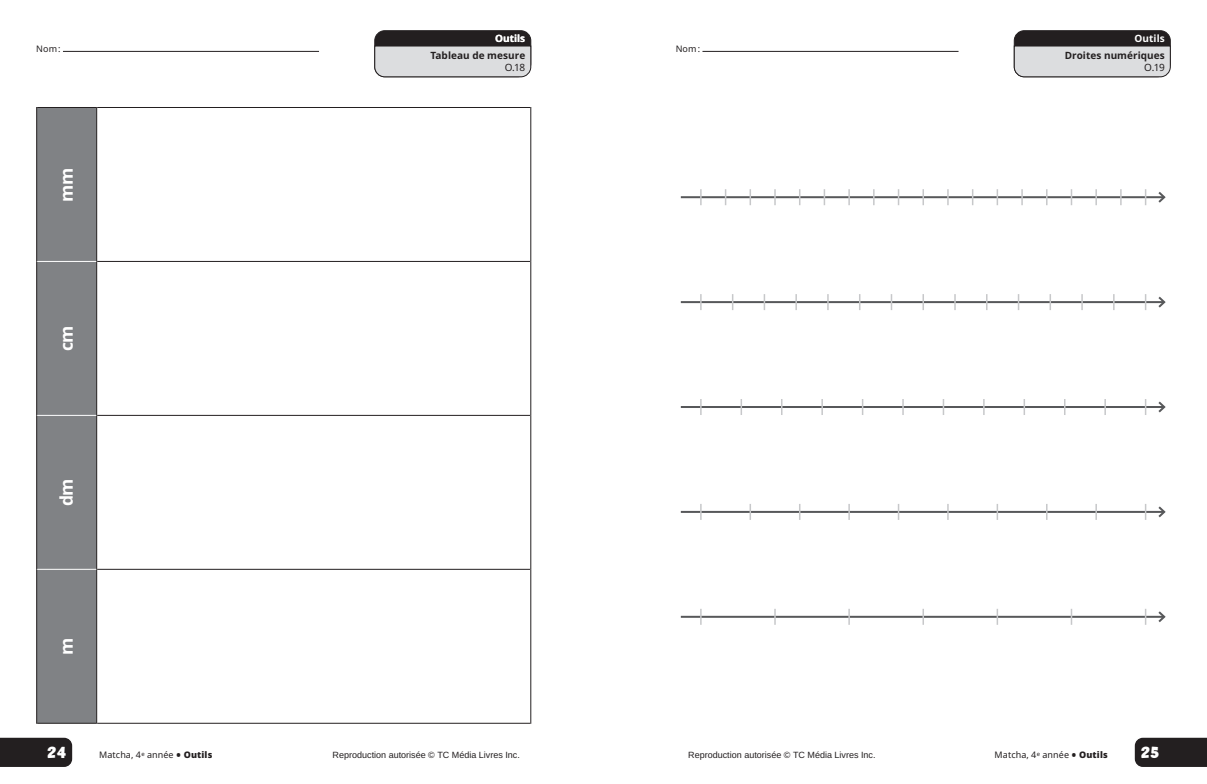
<style>
.page{position:relative;width:1207px;height:784px;background:#fff}
.page>*{position:absolute;margin:0;border:0;box-sizing:border-box;transform-origin:0 0}
.t1{font:700 17.5px "Noto Sans";color:#fff}
.t2{font:14px "Peachy Keen JF";color:#fff}
.t3{font:700 10px "Noto Sans";letter-spacing:.005em;color:#231f20}
.t4{font:700 10px "Noto Sans";letter-spacing:.005em;color:#fff}
.t5{font:10px "Noto Sans";color:#231f20}
.t6{font:9px "Arimo";color:#231f20}
.t7{font:9px "Noto Sans";letter-spacing:.01em;color:#231f20}
.s1{font-weight:900;font-size:11px}
.s2{font-weight:900}
</style>
<div class="page">
<svg style="left:1013px;top:30px;width:158px;height:48px;background:#99989a"></svg>
<hr style="left:681px;top:196px;width:483px;height:2px;background:#57585a">
<svg style="left:1156px;top:192px;width:10px;height:11px"></svg>
<svg style="left:725px;top:189px;width:1px;height:16px"></svg>
<svg style="left:873px;top:189px;width:1px;height:16px"></svg>
<svg style="left:799px;top:189px;width:1px;height:16px"></svg>
<svg style="left:700px;top:189px;width:1px;height:16px"></svg>
<svg style="left:774px;top:189px;width:2px;height:16px"></svg>
<svg style="left:749px;top:189px;width:2px;height:16px"></svg>
<svg style="left:898px;top:189px;width:1px;height:16px"></svg>
<svg style="left:972px;top:189px;width:1px;height:16px"></svg>
<svg style="left:1145px;top:189px;width:1px;height:16px"></svg>
<svg style="left:1120px;top:189px;width:1px;height:16px"></svg>
<svg style="left:1095px;top:189px;width:2px;height:16px"></svg>
<svg style="left:1070px;top:189px;width:2px;height:16px"></svg>
<svg style="left:922px;top:189px;width:2px;height:16px"></svg>
<svg style="left:848px;top:189px;width:2px;height:16px"></svg>
<svg style="left:823px;top:189px;width:2px;height:16px"></svg>
<svg style="left:1046px;top:189px;width:1px;height:16px"></svg>
<svg style="left:1021px;top:189px;width:2px;height:16px"></svg>
<svg style="left:996px;top:189px;width:2px;height:16px"></svg>
<svg style="left:947px;top:189px;width:1px;height:16px"></svg>
<hr style="left:681px;top:510px;width:483px;height:2px;background:#57585a">
<svg style="left:1156px;top:506px;width:10px;height:12px"></svg>
<svg style="left:749px;top:504px;width:2px;height:15px"></svg>
<svg style="left:1046px;top:504px;width:1px;height:15px"></svg>
<svg style="left:898px;top:504px;width:1px;height:15px"></svg>
<svg style="left:700px;top:504px;width:1px;height:15px"></svg>
<svg style="left:848px;top:504px;width:2px;height:15px"></svg>
<svg style="left:799px;top:504px;width:1px;height:15px"></svg>
<svg style="left:1095px;top:504px;width:2px;height:15px"></svg>
<svg style="left:1145px;top:504px;width:1px;height:15px"></svg>
<svg style="left:996px;top:504px;width:2px;height:15px"></svg>
<svg style="left:947px;top:504px;width:1px;height:15px"></svg>
<hr style="left:681px;top:301px;width:483px;height:2px;background:#57585a">
<svg style="left:1156px;top:296px;width:10px;height:12px"></svg>
<svg style="left:732px;top:294px;width:1px;height:16px"></svg>
<svg style="left:922px;top:294px;width:2px;height:16px"></svg>
<svg style="left:827px;top:294px;width:2px;height:16px"></svg>
<svg style="left:700px;top:294px;width:1px;height:16px"></svg>
<svg style="left:795px;top:294px;width:2px;height:16px"></svg>
<svg style="left:764px;top:294px;width:1px;height:16px"></svg>
<svg style="left:954px;top:294px;width:2px;height:16px"></svg>
<svg style="left:1049px;top:294px;width:2px;height:16px"></svg>
<svg style="left:1145px;top:294px;width:1px;height:16px"></svg>
<svg style="left:986px;top:294px;width:1px;height:16px"></svg>
<svg style="left:891px;top:294px;width:1px;height:16px"></svg>
<svg style="left:859px;top:294px;width:1px;height:16px"></svg>
<svg style="left:1113px;top:294px;width:1px;height:16px"></svg>
<svg style="left:1081px;top:294px;width:2px;height:16px"></svg>
<svg style="left:1018px;top:294px;width:1px;height:16px"></svg>
<hr style="left:681px;top:406px;width:483px;height:2px;background:#57585a">
<svg style="left:1158px;top:401px;width:8px;height:12px"></svg>
<svg style="left:700px;top:399px;width:1px;height:16px"></svg>
<svg style="left:740px;top:399px;width:2px;height:16px"></svg>
<svg style="left:862px;top:399px;width:1px;height:16px"></svg>
<svg style="left:1145px;top:399px;width:1px;height:16px"></svg>
<svg style="left:1104px;top:399px;width:2px;height:16px"></svg>
<svg style="left:1064px;top:399px;width:1px;height:16px"></svg>
<svg style="left:1023px;top:399px;width:2px;height:16px"></svg>
<svg style="left:781px;top:399px;width:1px;height:16px"></svg>
<svg style="left:983px;top:399px;width:1px;height:16px"></svg>
<svg style="left:942px;top:399px;width:2px;height:16px"></svg>
<svg style="left:902px;top:399px;width:2px;height:16px"></svg>
<svg style="left:821px;top:399px;width:2px;height:16px"></svg>
<hr style="left:681px;top:615px;width:483px;height:2px;background:#57585a">
<svg style="left:1156px;top:611px;width:10px;height:12px"></svg>
<svg style="left:774px;top:609px;width:2px;height:15px"></svg>
<svg style="left:996px;top:608px;width:2px;height:16px"></svg>
<svg style="left:700px;top:609px;width:1px;height:15px"></svg>
<svg style="left:922px;top:608px;width:2px;height:16px"></svg>
<svg style="left:848px;top:609px;width:2px;height:15px"></svg>
<svg style="left:1145px;top:608px;width:1px;height:16px"></svg>
<svg style="left:1070px;top:608px;width:2px;height:16px"></svg>
<hr style="left:702px;top:51px;width:256px;height:1px;background:#231f20">
<svg style="left:1134px;top:737px;width:73px;height:30px;background:#2e2a2b"></svg>
<svg style="left:374px;top:30px;width:158px;height:48px;background:#99989a"></svg>
<hr style="left:63px;top:51px;width:256px;height:1px;background:#231f20">
<div style="left:37px;top:108px;width:59px;height:614px;background:#808285"></div>
<hr style="left:36px;top:569px;width:1px;height:154px;background:#231f20">
<hr style="left:37px;top:722px;width:59px;height:1px;background:#231f20">
<hr style="left:36px;top:415px;width:1px;height:154px;background:#231f20">
<hr style="left:36px;top:261px;width:1px;height:154px;background:#231f20">
<hr style="left:36px;top:107px;width:1px;height:154px;background:#231f20">
<hr style="left:37px;top:107px;width:59px;height:1px;background:#231f20">
<hr style="left:96px;top:569px;width:1px;height:154px;background:#231f20">
<hr style="left:96px;top:415px;width:1px;height:154px;background:#231f20">
<hr style="left:96px;top:261px;width:1px;height:154px;background:#231f20">
<hr style="left:96px;top:107px;width:1px;height:154px;background:#231f20">
<hr style="left:37px;top:261px;width:59px;height:1px;background:#fff">
<hr style="left:97px;top:722px;width:433px;height:1px;background:#231f20">
<hr style="left:97px;top:568px;width:433px;height:1px;background:#231f20">
<hr style="left:97px;top:415px;width:433px;height:1px;background:#231f20">
<hr style="left:97px;top:261px;width:433px;height:1px;background:#231f20">
<hr style="left:97px;top:107px;width:433px;height:1px;background:#231f20">
<hr style="left:530px;top:569px;width:1px;height:154px;background:#231f20">
<hr style="left:530px;top:415px;width:1px;height:154px;background:#231f20">
<hr style="left:530px;top:261px;width:1px;height:154px;background:#231f20">
<hr style="left:530px;top:107px;width:1px;height:154px;background:#231f20">
<hr style="left:37px;top:568px;width:59px;height:1px;background:#fff">
<hr style="left:37px;top:415px;width:59px;height:1px;background:#fff">
<svg style="left:0;top:737px;width:73px;height:30px;background:#2e2a2b"></svg>
<p class="t7" style="left:36px;top:42px;width:26px">Nom:</p>
<h1 class="t1" style="left:54px;top:201px;width:36px;rotate:-90deg">mm</h1>
<h1 class="t1" style="left:54px;top:351px;width:28px;rotate:-90deg">cm</h1>
<h1 class="t1" style="left:54px;top:506px;width:30px;rotate:-90deg">dm</h1>
<h1 class="t1" style="left:54px;top:654px;width:19px;rotate:-90deg">m</h1>
<p class="t4" style="left:495px;top:31px;width:32px">Outils</p>
<p class="t3" style="left:430px;top:48px;width:96px">Tableau de mesure</p>
<p class="t5" style="left:505px;top:60px;width:22px">O.18</p>
<h2 class="t2" style="left:47px;top:742px;width:20px">24</h2>
<p class="t6" style="left:333px;top:748px;width:189px">Reproduction autorisée © TC Média Livres Inc.</p>
<p class="t7" style="left:99px;top:748px;width:115px">Matcha, 4<sup>e</sup> année <span class="s1">•</span> <span class="s2">Outils</span></p>
<p class="t7" style="left:676px;top:42px;width:26px">Nom:</p>
<p class="t4" style="left:1134px;top:31px;width:32px">Outils</p>
<p class="t3" style="left:1064px;top:48px;width:102px">Droites numériques</p>
<p class="t5" style="left:1144px;top:60px;width:22px">O.19</p>
<p class="t6" style="left:688px;top:748px;width:189px">Reproduction autorisée © TC Média Livres Inc.</p>
<p class="t7" style="left:994px;top:748px;width:115px">Matcha, 4<sup>e</sup> année <span class="s1">•</span> <span class="s2">Outils</span></p>
<h2 class="t2" style="left:1141px;top:742px;width:20px">25</h2>
</div>
